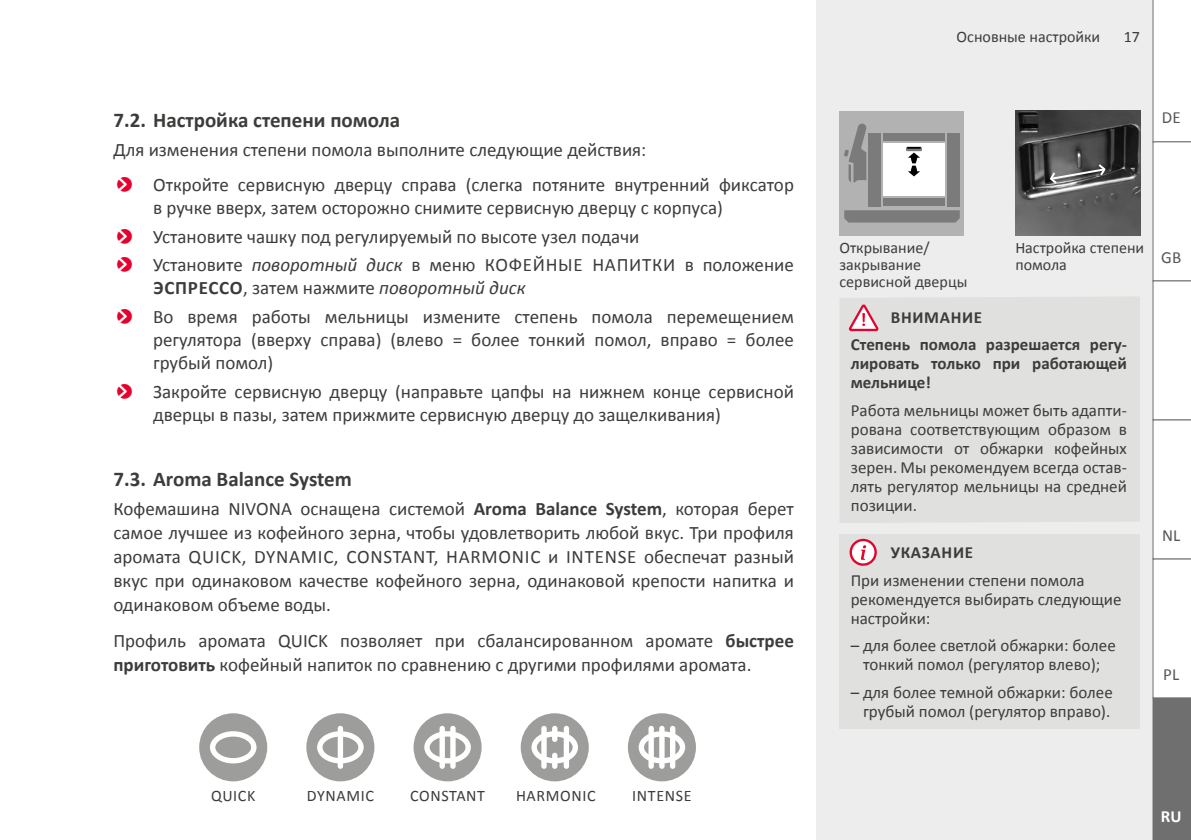
<style>
.page{position:relative;width:1191px;height:840px;background:#fff}
.page>*{position:absolute;margin:0;border:0;box-sizing:border-box;transform-origin:0 0}
.t1{font:700 21px "Calibri";color:#3c3c3b}
.t2{font:19px/24px "Calibri";color:#3c3c3b}
.t3{font:17px/19px "Calibri";color:#3c3c3b;text-align:center}
.t4{font:700 17px/27.6px "Calibri";color:#3c3c3b}
.t5{font:17px "Calibri";color:#575756}
.t6{font:700 17px "Calibri";letter-spacing:.04em;color:#3c3c3b}
.t7{font:700 17px "Calibri";color:#fff}
.t8{font:16px/17px "Calibri";color:#3c3c3b}
.t9{font:16px "Calibri";letter-spacing:.04em;color:#3c3c3b}
.s1{font-style:italic}
.s2{font-weight:700}
</style>
<div class="page">
<div style="left:816px;top:0;width:375px;height:839px;background:#ededed"></div>
<svg style="left:1152px;top:0;width:39px;height:839px;background:#e2e2e2"></svg>
<div style="left:840px;top:297px;width:300px;height:225px;background:#e0e0df"></div>
<svg style="left:846px;top:303px;width:33px;height:29px"></svg>
<div style="left:839px;top:534px;width:301px;height:194px;background:#e0e0df"></div>
<svg style="left:850px;top:539px;width:25px;height:25px"></svg>
<div style="left:849px;top:538px;width:27px;height:27px;border:2px solid #e4032e;border-radius:50%"></div>
<svg style="left:860px;top:545px;width:6px;height:14px"></svg>
<img style="left:1015px;top:111px;width:125px;height:124px">
<svg style="left:1048px;top:162px;width:59px;height:23px"></svg>
<div style="left:839px;top:111px;width:125px;height:124px;background:#b3b2b2"></div>
<div style="left:883px;top:133px;width:61px;height:8px;background:#7c7b7b"></div>
<div style="left:883px;top:198px;width:61px;height:8px;background:#7c7b7b"></div>
<div style="left:947px;top:133px;width:12px;height:73px;background:#7c7b7b"></div>
<div style="left:868px;top:133px;width:13px;height:73px;background:#7c7b7b"></div>
<div style="left:883px;top:143px;width:61px;height:53px;background:#fff"></div>
<svg style="left:906px;top:147px;width:16px;height:4px"></svg>
<svg style="left:907px;top:147px;width:13px;height:29px"></svg>
<svg style="left:844px;top:210px;width:115px;height:12px"></svg>
<svg style="left:844px;top:123px;width:22px;height:59px"></svg>
<div style="left:306px;top:712px;width:68px;height:69px;background:#9d9d9c;border-radius:50%"></div>
<div style="left:338px;top:725px;width:5px;height:43px;background:#fff;border-radius:3px"></div>
<svg style="left:317px;top:730px;width:47px;height:33px"></svg>
<div style="left:199px;top:712px;width:68px;height:69px;background:#9d9d9c;border-radius:50%"></div>
<svg style="left:210px;top:731px;width:46px;height:32px"></svg>
<div style="left:413px;top:712px;width:68px;height:69px;background:#9d9d9c;border-radius:50%"></div>
<div style="left:450px;top:725px;width:5px;height:43px;background:#fff;border-radius:3px"></div>
<div style="left:439px;top:725px;width:6px;height:43px;background:#fff;border-radius:3px"></div>
<svg style="left:424px;top:730px;width:47px;height:33px"></svg>
<div style="left:521px;top:712px;width:68px;height:69px;background:#9d9d9c;border-radius:50%"></div>
<svg style="left:531px;top:730px;width:47px;height:33px"></svg>
<div style="left:564px;top:725px;width:5px;height:43px;background:#fff;border-radius:3px"></div>
<div style="left:541px;top:725px;width:5px;height:43px;background:#fff;border-radius:3px"></div>
<div style="left:552px;top:725px;width:5px;height:16px;background:#fff;border-radius:3px"></div>
<div style="left:552px;top:752px;width:5px;height:16px;background:#fff;border-radius:3px"></div>
<div style="left:628px;top:712px;width:68px;height:69px;background:#9d9d9c;border-radius:50%"></div>
<div style="left:659px;top:725px;width:5px;height:43px;background:#fff;border-radius:3px"></div>
<div style="left:670px;top:725px;width:5px;height:43px;background:#fff;border-radius:3px"></div>
<div style="left:648px;top:725px;width:6px;height:43px;background:#fff;border-radius:3px"></div>
<svg style="left:638px;top:730px;width:47px;height:33px"></svg>
<p class="t1" style="left:113px;top:105px;width:288px">7.2. Настройка степени помола</p>
<p class="t2" style="left:153px;top:132px;width:642px;line-height:34.4px;text-indent:-40px">Для изменения степени помола выполните следующие действия:<br>Откройте сервисную дверцу справа (слегка потяните внутренний фиксатор</p>
<p class="t2" style="left:153px;top:192px;width:642px;line-height:28.6px">в ручке вверх, затем осторожно снимите сервисную дверцу с корпуса)<br>Установите чашку под регулируемый по высоте узел подачи<br>Установите <span class="s1">поворотный диск</span> в меню КОФЕЙНЫЕ НАПИТКИ в положение</p>
<p class="t2" style="left:153px;top:272px;width:642px;line-height:28.6px"><span class="s2">ЭСПРЕССО</span>, затем нажмите <span class="s1">поворотный диск<br></span>Во время работы мельницы измените степень помола перемещением</p>
<p class="t2" style="left:153px;top:327px;width:642px;line-height:23px">регулятора (вверху справа) (влево = более тонкий помол, вправо = более грубый помол)</p>
<p class="t2" style="left:153px;top:379px;width:642px;line-height:23px">Закройте сервисную дверцу (направьте цапфы на нижнем конце сервисной дверцы в пазы, затем прижмите сервисную дверцу до защелкивания)</p>
<p class="t1" style="left:113px;top:463px;width:240px">7.3. Aroma Balance System</p>
<p class="t2" style="left:113px;top:495px;width:682px;text-align:justify">Кофемашина NIVONA оснащена системой <span class="s2">Aroma Balance System</span>, которая берет самое лучшее из кофейного зерна, чтобы удовлетворить любой вкус. Три профиля аромата QUICK, DYNAMIC, CONSTANT, HARMONIC и INTENSE обеспечат разный вкус при одинаковом качестве кофейного зерна, одинаковой крепости напитка и одинаковом объеме воды.</p>
<p class="t2" style="left:113px;top:627px;width:682px">Профиль аромата QUICK позволяет при сбалансированном аромате <span class="s2">быстрее приготовить</span> кофейный напиток по сравнению с другими профилями аромата.</p>
<p class="t8" style="left:211px;top:785px;width:46px">QUICK</p>
<p class="t9" style="left:307px;top:784px;width:68px">DYNAMIC</p>
<p class="t9" style="left:410px;top:784px;width:76px">CONSTANT</p>
<p class="t9" style="left:516px;top:784px;width:81px">HARMONIC</p>
<p class="t9" style="left:632px;top:785px;width:61px">INTENSE</p>
<p class="t8" style="left:956px;top:28px;width:145px">Основные настройки</p>
<p class="t8" style="left:1123px;top:28px;width:18px">17</p>
<p class="t5" style="left:1161px;top:106px;width:20px">DE</p>
<p class="t8" style="left:839px;top:238px;width:129px">Открывание/ закрывание сервисной дверцы</p>
<p class="t8" style="left:1015px;top:238px;width:130px">Настройка степени помола</p>
<p class="t4" style="left:851px;top:302px;width:277px;text-indent:40px">ВНИМАНИЕ<br>Степень помола разрешается регу-</p>
<p class="t4" style="left:851px;top:353px;width:277px;line-height:19px">лировать только при работающей мельнице!</p>
<p class="t3" style="left:851px;top:399px;width:278px;text-align:justify">Работа мельницы может быть адапти&shy;рована соответствующим образом в зависимости от обжарки кофейных зерен. Мы рекомендуем всегда остав&shy;лять регулятор мельницы на средней позиции.</p>
<p class="t6" style="left:890px;top:540px;width:84px">УКАЗАНИЕ</p>
<p class="t3" style="left:850px;top:569px;width:272px;text-align:left">При изменении степени помола рекомендуется выбирать следующие настройки:</p>
<p class="t3" style="left:850px;top:635px;width:267px">– для более светлой обжарки: более тонкий помол (регулятор влево);</p>
<p class="t3" style="left:850px;top:681px;width:264px">– для более темной обжарки: более грубый помол (регулятор вправо).</p>
<p class="t5" style="left:1161px;top:247px;width:21px">GB</p>
<p class="t5" style="left:1162px;top:525px;width:20px">NL</p>
<p class="t5" style="left:1163px;top:663px;width:17px">PL</p>
<p class="t7" style="left:1161px;top:804px;width:22px">RU</p>
</div>
